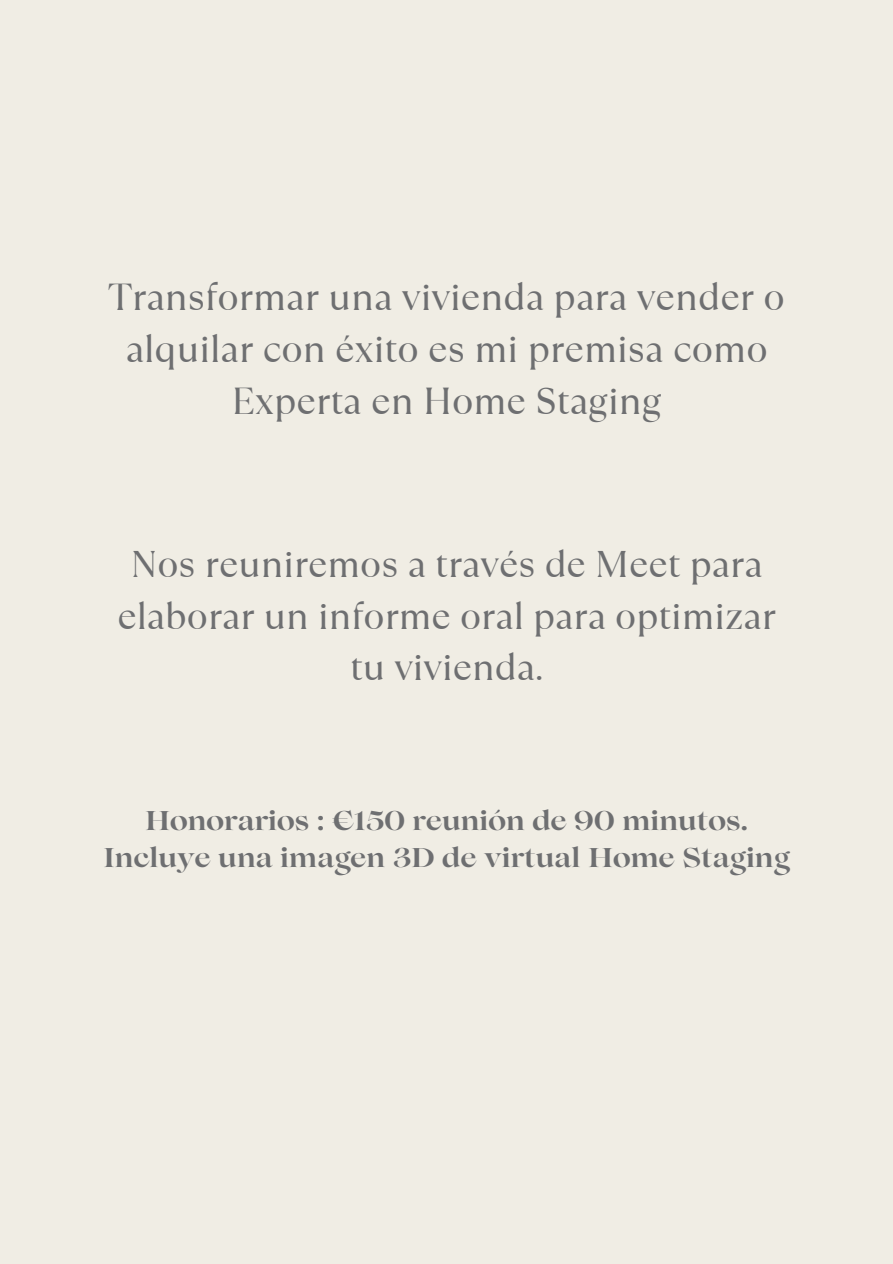
<style>
.page{position:relative;width:893px;height:1264px;background:#fff}
.page>*{position:absolute;margin:0;border:0;box-sizing:border-box;transform-origin:0 0}
.t1{font:37.5px/51.8px "TT Ramillas";color:#6e6f71;text-align:center}
.t2{font:37.05px/51.8px "TT Ramillas";color:#6e6f71;text-align:center}
.t3{font:700 27px "Lovelace";color:#6e6f71}
</style>
<div class="page">
<div style="left:0;top:0;width:892px;height:1263px;background:#f0ede4"></div>
<h1 class="t1" style="left:108px;top:271px;width:678px">Transformar una vivienda para vender o alquilar con éxito es mi premisa como<br>Experta en Home Staging</h1>
<h1 class="t2" style="left:117px;top:538px;width:660px">Nos reuniremos a través de Meet para elaborar un informe oral para optimizar tu vivienda.</h1>
<p class="t3" style="left:145px;top:811px;width:604px">Honorarios : €150 reunión de 90 minutos.</p>
<p class="t3" style="left:103px;top:848px;width:688px">Incluye una imagen 3D de virtual Home Staging</p>
</div>
